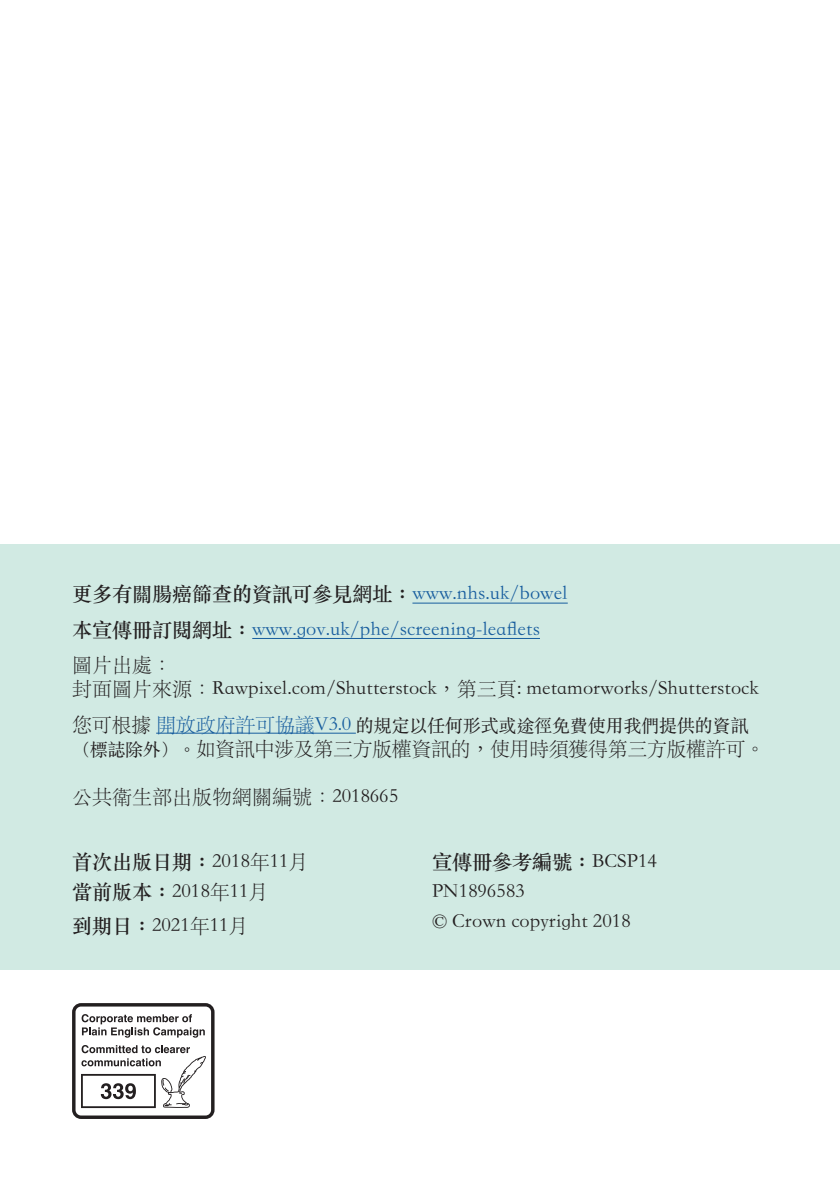
<style>
.page{position:relative;width:840px;height:1191px;background:#fff}
.page>*{position:absolute;margin:0;border:0;box-sizing:border-box;transform-origin:0 0}
.captions_source{font:20px/24px "ST Songti TC Light";color:#231f20}
.captions_source-2{font:20px "ST Songti TC Bold";color:#231f20}
.captions_source-3{font:20px "ST Songti TC Light";color:#175d9e}
.captions_source-4{font:20px "ST Songti TC Light";letter-spacing:-.02em;color:#231f20}
.captions_source-5{font:18px "ST Songti TC Regular";letter-spacing:-.01em;color:#231f20}
.s1{font-family:"ST Songti TC Light";color:#175d9e}
.s2{font-family:"ST Songti TC Bold";color:#231f20}
.s3{font-family:"ST Songti TC Light";font-size:20px}
.s4{font-family:"ST Songti TC Light";font-size:20px;color:#175d9e}
.s5{font-family:"ST Songti TC Regular";font-size:18px}
.s6{font-family:"ST Songti TC Bold"}
.s7{font-family:"ST Songti TC Light"}
</style>
<div class="page">
<div style="left:0;top:544px;width:839px;height:425px;background:#d1eae3"></div>
<hr style="left:412px;top:603px;width:155px;height:1px;background:#175d9e">
<hr style="left:252px;top:638px;width:287px;height:1px;background:#175d9e">
<hr style="left:156px;top:733px;width:199px;height:1px;background:#175d9e">
<svg style="left:72px;top:1003px;width:142px;height:116px"></svg>
<p class="captions_source-2" style="left:72px;top:582px;width:497px">更多有關腸癌篩查的資訊可參見網址：<span class="s1">www.nhs.uk/bowel</span></p>
<p class="captions_source-3" style="left:72px;top:617px;width:469px"><span class="s2">本宣傳冊訂閱網址：</span>www.gov.uk/phe/screening-leaflets</p>
<p class="captions_source" style="left:72px;top:652px;width:688px">圖片出處：<br>封面圖片來源：Rawpixel.com/Shutterstock，第三頁: metamorworks/Shutterstock</p>
<p class="captions_source-5" style="left:72px;top:714px;width:677px"><span class="s3">您可根據</span> <span class="s4">開放政府許可協議V3.0</span> 的規定以任何形式或途徑免費使用我們提供的資訊</p>
<p class="captions_source-4" style="left:72px;top:736px;width:694px"><span class="s5">（標誌除外）。</span>如資訊中涉及第三方版權資訊的，使用時須獲得第三方版權許可。</p>
<p class="captions_source" style="left:72px;top:783px;width:327px">公共衛生部出版物網關編號：2018665</p>
<p class="captions_source" style="left:72px;top:849px;width:238px"><span class="s6">首次出版日期：</span>2018年11月</p>
<p class="captions_source" style="left:72px;top:878px;width:198px"><span class="s6">當前版本：</span>2018年11月</p>
<p class="captions_source" style="left:72px;top:913px;width:178px"><span class="s6">到期日：</span>2021年11月</p>
<p class="captions_source-2" style="left:432px;top:849px;width:226px">宣傳冊參考編號：<span class="s7">BCSP14</span></p>
<p class="captions_source" style="left:432px;top:878px;width:94px">PN1896583</p>
<p class="captions_source" style="left:432px;top:908px;width:200px">© Crown copyright 2018</p>
</div>
